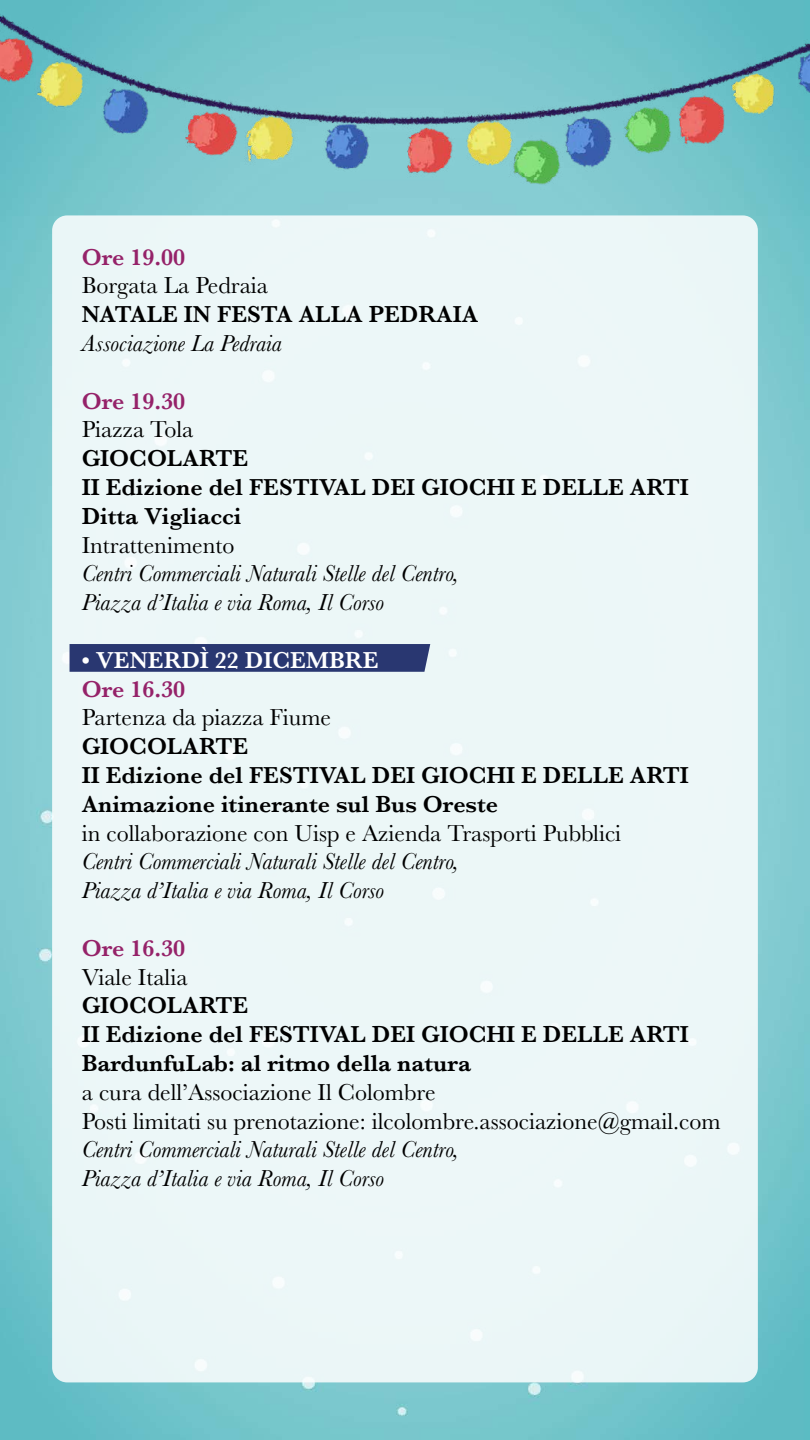
<style>
.page{position:relative;width:810px;height:1440px;background:#fff}
.page>*{position:absolute;margin:0;border:0;box-sizing:border-box;transform-origin:0 0}
.t1{font:600 24px/28.8px "Baskerville";color:#000}
.t2{font:italic 24px/28.8px "Baskerville";color:#000}
.t3{font:24px/28.8px "Baskerville";color:#000}
.t4{font:600 24px "Baskerville";color:#952269}
.t5{font:600 24px "Baskerville";color:#fff}
</style>
<div class="page">
<img style="left:0;top:215px;width:810px;height:1225px">
<img style="left:0;top:0;width:810px;height:215px">
<div style="left:52px;top:215px;width:706px;height:1167px;background:#ecf7f8;border-radius:15px"></div>
<div style="left:70px;top:644px;width:360px;height:28px;background:#293771"></div>
<p class="t4" style="left:82px;top:240px;width:105px">Ore 19.00</p>
<p class="t3" style="left:82px;top:271px;width:188px">Borgata La Pedraia</p>
<p class="t1" style="left:82px;top:300px;width:398px">NATALE IN FESTA ALLA PEDRAIA</p>
<p class="t2" style="left:82px;top:329px;width:202px">Associazione La Pedraia</p>
<p class="t4" style="left:82px;top:384px;width:105px">Ore 19.30</p>
<p class="t3" style="left:82px;top:415px;width:113px">Piazza Tola</p>
<p class="t1" style="left:82px;top:444px;width:609px">GIOCOLARTE<br>II Edizione del FESTIVAL DEI GIOCHI E DELLE ARTI<br>Ditta Vigliacci</p>
<p class="t3" style="left:82px;top:531px;width:154px">Intrattenimento</p>
<p class="t2" style="left:82px;top:559px;width:379px">Centri Commerciali Naturali Stelle del Centro,<br>Piazza d’Italia e via Roma, Il Corso</p>
<p class="t5" style="left:82px;top:643px;width:298px">• VENERDÌ 22 DICEMBRE</p>
<p class="t4" style="left:82px;top:672px;width:105px">Ore 16.30</p>
<p class="t3" style="left:82px;top:703px;width:251px">Partenza da piazza Fiume</p>
<p class="t1" style="left:82px;top:732px;width:609px">GIOCOLARTE<br>II Edizione del FESTIVAL DEI GIOCHI E DELLE ARTI<br>Animazione itinerante sul Bus Oreste</p>
<p class="t3" style="left:82px;top:819px;width:541px">in collaborazione con Uisp e Azienda Trasporti Pubblici</p>
<p class="t2" style="left:82px;top:847px;width:379px">Centri Commerciali Naturali Stelle del Centro,<br>Piazza d’Italia e via Roma, Il Corso</p>
<p class="t4" style="left:82px;top:931px;width:105px">Ore 16.30</p>
<p class="t3" style="left:82px;top:963px;width:107px">Viale Italia</p>
<p class="t1" style="left:82px;top:991px;width:609px">GIOCOLARTE<br>II Edizione del FESTIVAL DEI GIOCHI E DELLE ARTI<br>BardunfuLab: al ritmo della natura</p>
<p class="t3" style="left:82px;top:1078px;width:641px">a cura dell’Associazione Il Colombre<br>Posti limitati su prenotazione: ilcolombre.associazione@gmail.com</p>
<p class="t2" style="left:82px;top:1135px;width:379px">Centri Commerciali Naturali Stelle del Centro,<br>Piazza d’Italia e via Roma, Il Corso</p>
</div>
